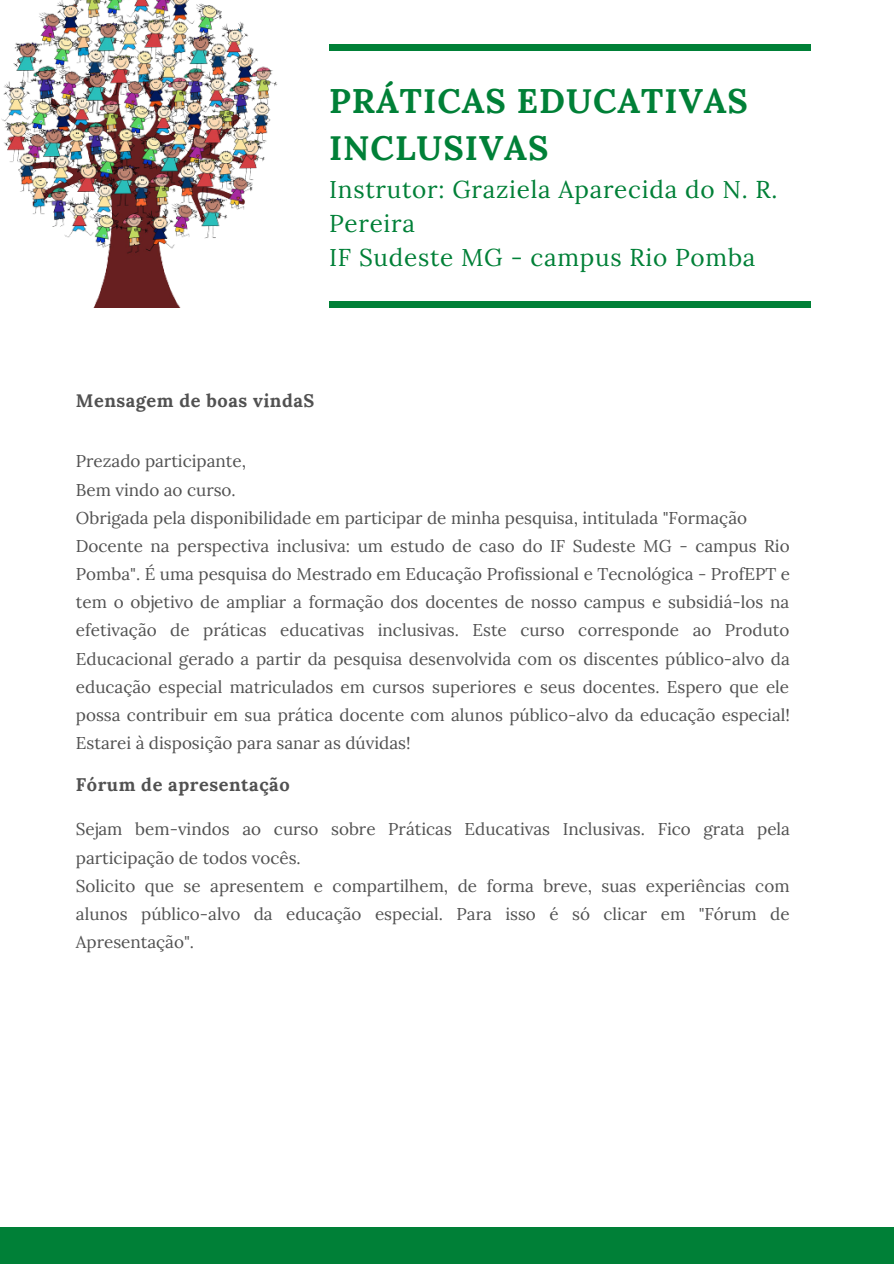
<style>
.page{position:relative;width:894px;height:1264px;background:#fff}
.page>*{position:absolute;margin:0;border:0;box-sizing:border-box;transform-origin:0 0}
.t1{font:700 34.05px/47px "Lora";letter-spacing:.03em;color:#008037}
.t2{font:24.3px/33.8px "Lora";letter-spacing:.03em;color:#008037}
.t3{font:700 18.15px "Lora";letter-spacing:.03em;color:#515151}
.t4{font:17.1px/28.2px "Lora";color:#515151;text-align:justify}
</style>
<div class="page">
<div style="left:0;top:1227px;width:893px;height:36px;background:#008037"></div>
<div style="left:329px;top:302px;width:481px;height:6px;background:#008037"></div>
<div style="left:329px;top:44px;width:481px;height:6px;background:#008037"></div>
<img style="left:1px;top:0;width:395px;height:307px">
<p class="t1" style="left:329px;top:77px;width:420px">PRÁTICAS EDUCATIVAS<br>INCLUSIVAS</p>
<p class="t2" style="left:329px;top:173px;width:450px">Instrutor: Graziela Aparecida do N. R.<br>Pereira</p>
<p class="t2" style="left:329px;top:240px;width:428px">IF Sudeste MG - campus Rio Pomba</p>
<p class="t3" style="left:76px;top:388px;width:240px">Mensagem de boas vindaS</p>
<p class="t4" style="left:76px;top:447px;width:172px">Prezado participante,</p>
<p class="t4" style="left:76px;top:475px;width:161px">Bem vindo ao curso.</p>
<p class="t4" style="left:76px;top:503px;width:672px">Obrigada pela disponibilidade em participar de minha pesquisa, intitulada "Formação</p>
<p class="t4" style="left:76px;top:531px;width:715px">Docente na perspectiva inclusiva: um estudo de caso do IF Sudeste MG - campus Rio Pomba". É uma pesquisa do Mestrado em Educação Profissional e Tecnológica - ProfEPT e tem o objetivo de ampliar a formação dos docentes de nosso campus e subsidiá-los na efetivação de práticas educativas inclusivas. Este curso corresponde ao Produto Educacional gerado a partir da pesquisa desenvolvida com os discentes público-alvo da educação especial matriculados em cursos superiores e seus docentes. Espero que ele possa contribuir em sua prática docente com alunos público-alvo da educação especial!<br>Estarei à disposição para sanar as dúvidas!</p>
<p class="t3" style="left:76px;top:772px;width:215px">Fórum de apresentação</p>
<p class="t4" style="left:76px;top:815px;width:715px">Sejam bem-vindos ao curso sobre Práticas Educativas Inclusivas. Fico grata pela participação de todos vocês.</p>
<p class="t4" style="left:76px;top:871px;width:715px">Solicito que se apresentem e compartilhem, de forma breve, suas experiências com alunos público-alvo da educação especial. Para isso é só clicar em "Fórum de Apresentação".</p>
</div>
